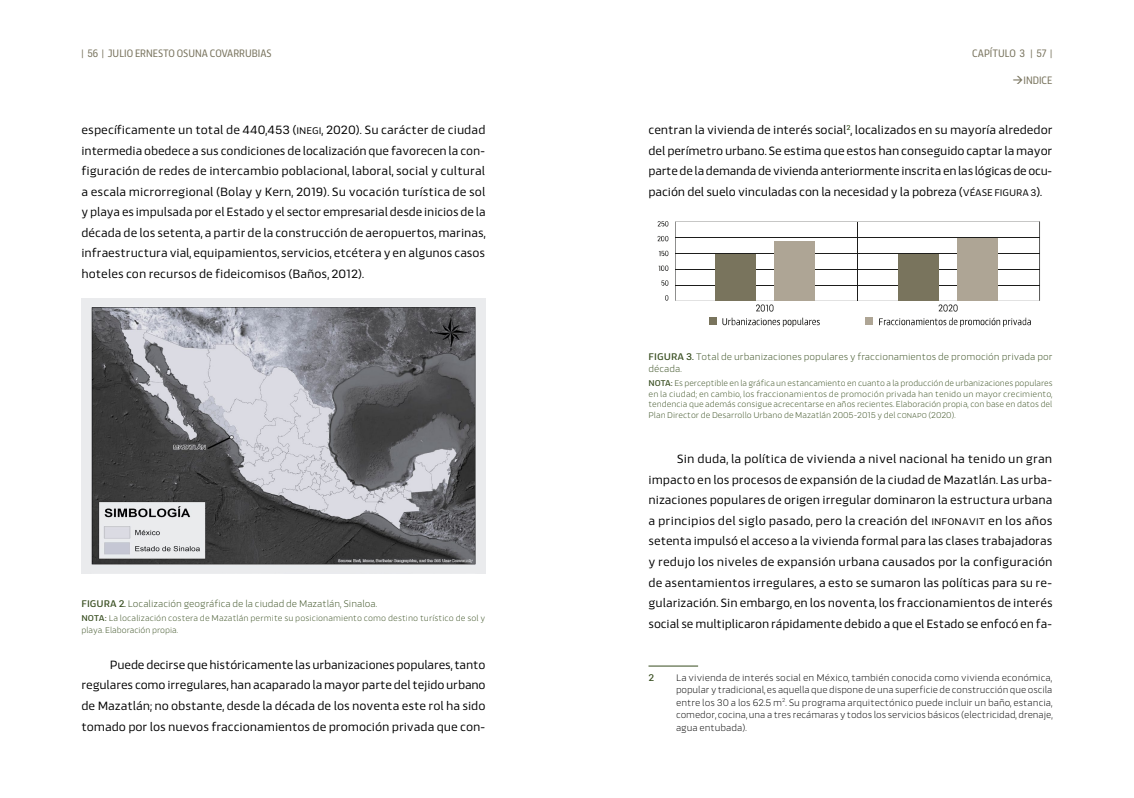
<style>
.page{position:relative;width:1134px;height:798px;background:#fff}
.page>*{position:absolute;margin:0;border:0;box-sizing:border-box;transform-origin:0 0}
.t1{font:300 12.5px/20.5px "Scansky";letter-spacing:-.005em;color:#000;text-align:justify}
.t2{font:300 condensed 11.25px "Scansky";color:#79745e}
.t3{font:200 10px/12.5px "Scansky";letter-spacing:-.005em;color:#000;text-align:justify}
.t4{font:200 10px/12px "Scansky";letter-spacing:.005em;color:#374d1f}
.t5{font:10px "Scansky";color:#374d1f}
.t6{font:200 8.75px/10.5px "Scansky";letter-spacing:.005em;color:#374d1f}
.s1{font-size:10px}
.s2{font-weight:400}
.s3{font-size:7.5px}
</style>
<div class="page">
<img style="left:82px;top:299px;width:403px;height:274px">
<svg style="left:675px;top:221px;width:365px;height:90px"></svg>
<hr style="left:857px;top:222px;width:1px;height:78px;background:#1d1d1b">
<hr style="left:676px;top:237px;width:364px;height:1px;background:#1d1d1b">
<hr style="left:676px;top:253px;width:364px;height:1px;background:#1d1d1b">
<hr style="left:676px;top:269px;width:364px;height:1px;background:#1d1d1b">
<hr style="left:676px;top:285px;width:364px;height:1px;background:#1d1d1b">
<div style="left:715px;top:254px;width:41px;height:46px;background:#79745d"></div>
<div style="left:774px;top:241px;width:40px;height:59px;background:#aea595"></div>
<div style="left:899px;top:254px;width:40px;height:46px;background:#79745d"></div>
<div style="left:957px;top:237px;width:41px;height:63px;background:#aea595"></div>
<svg style="left:722px;top:317px;width:98px;height:10px"></svg>
<div style="left:709px;top:317px;width:8px;height:8px;background:#79745d"></div>
<svg style="left:879px;top:317px;width:152px;height:10px"></svg>
<div style="left:865px;top:317px;width:7px;height:8px;background:#aea595"></div>
<svg style="left:658px;top:221px;width:10px;height:5px"></svg>
<svg style="left:657px;top:236px;width:11px;height:5px"></svg>
<svg style="left:659px;top:250px;width:9px;height:6px"></svg>
<svg style="left:659px;top:265px;width:9px;height:6px"></svg>
<svg style="left:661px;top:280px;width:7px;height:6px"></svg>
<svg style="left:665px;top:295px;width:3px;height:5px"></svg>
<hr style="left:648px;top:665px;width:50px;height:1px;background:#374d1f">
<p class="t2" style="left:81px;top:47px;width:192px">| 56 | JULIO ERNESTO OSUNA COVARRUBIAS</p>
<p class="t2" style="left:972px;top:47px;width:82px">CAPÍTULO 3 | 57 |</p>
<p class="t2" style="left:1012px;top:74px;width:42px">→INDICE</p>
<p class="t1" style="left:81px;top:119px;width:406px">específicamente un total de 440,453 (<span class="s1">INEGI</span>, 2020). Su carácter de ciudad intermedia obedece a sus condiciones de localización que favorecen la con&shy;figuración de redes de intercambio poblacional, laboral, social y cultural a escala microrregional (Bolay y Kern, 2019). Su vocación turística de sol y playa es impulsada por el Estado y el sector empresarial desde inicios de la década de los setenta, a partir de la construcción de aeropuertos, marinas, infraestructura vial, equipamientos, servicios, etcétera y en algunos casos hoteles con recursos de fideicomisos (Baños, 2012).</p>
<p class="t4" style="left:81px;top:597px;width:297px"><span class="s2">FIGURA 2.</span> Localización geográfica de la ciudad de Mazatlán, Sinaloa.</p>
<p class="t6" style="left:81px;top:611px;width:405px;line-height:12px"><span class="s2">NOTA:</span> La localización costera de Mazatlán permite su posicionamiento como destino turístico de sol y playa. Elaboración propia.</p>
<p class="t1" style="left:81px;top:653px;width:406px;text-indent:28px">Puede decirse que históricamente las urbanizaciones populares, tanto regulares como irregulares, han acaparado la mayor parte del tejido urbano de Mazatlán; no obstante, desde la década de los noventa este rol ha sido tomado por los nuevos fraccionamientos de promoción privada que con-</p>
<p class="t1" style="left:648px;top:119px;width:406px">centran la vivienda de interés social<sup>2</sup>, localizados en su mayoría alrededor del perímetro urbano. Se estima que estos han conseguido captar la mayor parte de la demanda de vivienda anteriormente inscrita en las lógicas de ocu&shy;pación del suelo vinculadas con la necesidad y la pobreza (<span class="s1">VÉASE FIGURA 3</span>).</p>
<p class="t4" style="left:648px;top:350px;width:406px"><span class="s2">FIGURA 3.</span> Total de urbanizaciones populares y fraccionamientos de promoción privada por década.</p>
<p class="t6" style="left:648px;top:378px;width:406px;text-align:justify"><span class="s2">NOTA:</span> Es perceptible en la gráfica un estancamiento en cuanto a la producción de urbanizaciones populares en la ciudad; en cambio, los fraccionamientos de promoción privada han tenido un mayor crecimiento, tendencia que además consigue acrecentarse en años recientes. Elaboración propia, con base en datos del Plan Director de Desarrollo Urbano de Mazatlán 2005-2015 y del <span class="s3">CONAPO</span> (2020).</p>
<p class="t1" style="left:648px;top:448px;width:406px;text-indent:28px">Sin duda, la política de vivienda a nivel nacional ha tenido un gran impacto en los procesos de expansión de la ciudad de Mazatlán. Las urba&shy;nizaciones populares de origen irregular dominaron la estructura urbana a principios del siglo pasado, pero la creación del <span class="s1">INFONAVIT</span> en los años setenta impulsó el acceso a la vivienda formal para las clases trabajadoras y redujo los niveles de expansión urbana causados por la configuración de asentamientos irregulares, a esto se sumaron las políticas para su re&shy;gularización. Sin embargo, en los noventa, los fraccionamientos de interés social se multiplicaron rápidamente debido a que el Estado se enfocó en fa-</p>
<p class="t5" style="left:648px;top:671px;width:7px">2</p>
<p class="t3" style="left:676px;top:670px;width:378px">La vivienda de interés social en México, también conocida como vivienda económica, popular y tradicional, es aquella que dispone de una superficie de construcción que oscila entre los 30 a los 62.5 m<sup>2</sup>. Su programa arquitectónico puede incluir un baño, estancia, comedor, cocina, una a tres recámaras y todos los servicios básicos (electricidad, drenaje, agua entubada).</p>
</div>
